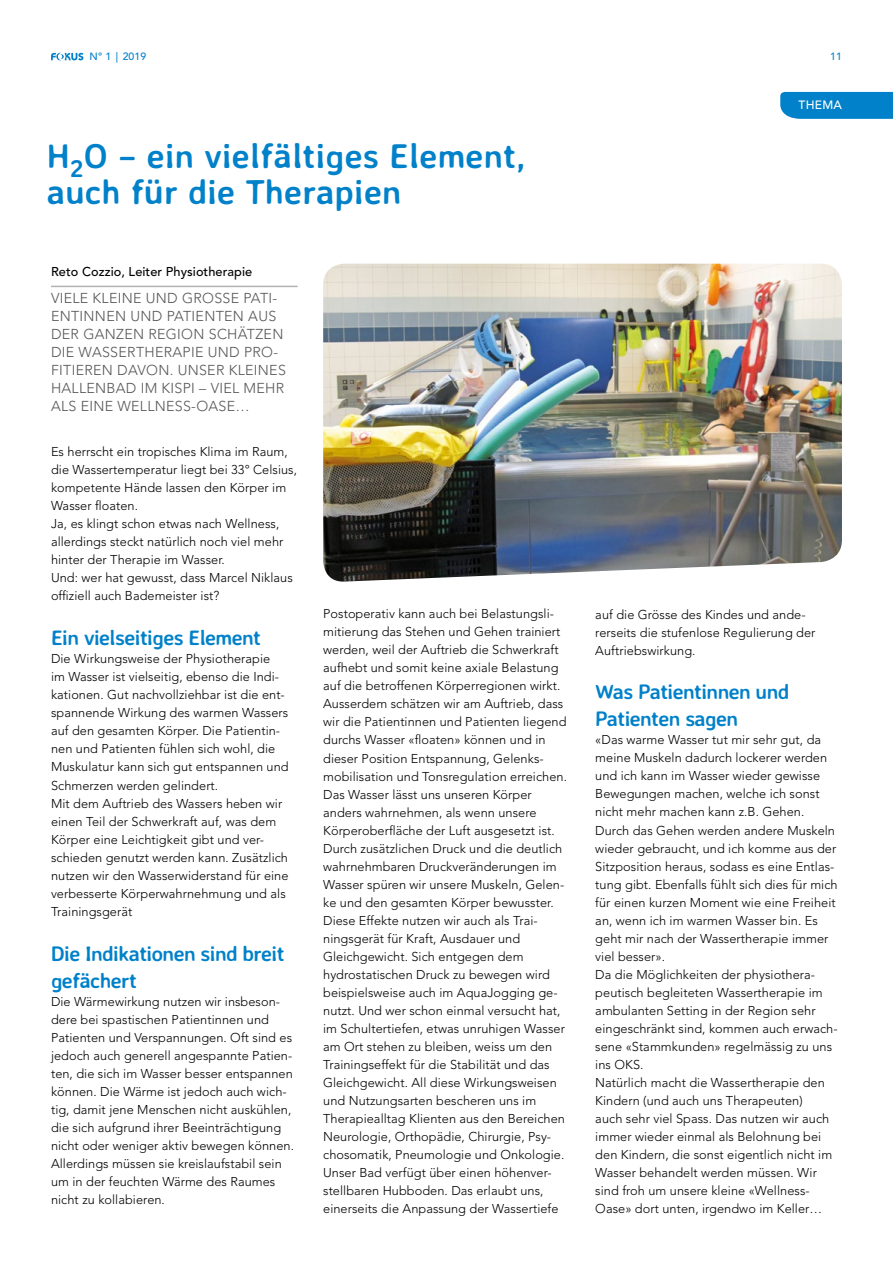
<style>
.page{position:relative;width:893px;height:1263px;background:#fff}
.page>*{position:absolute;margin:0;border:0;box-sizing:border-box;transform-origin:0 0}
.t1{font:700 34.5px/36px "Averia Sans Libre";letter-spacing:.005em;color:#0081c9}
.t2{font:700 21px/27px "Averia Sans Libre";letter-spacing:-.03em;color:#0081c9}
.t3{font:300 14.25px/18px "Avenir LT Std";letter-spacing:.02em;color:#575756}
.t4{font:300 12.75px/18px "Avenir LT Std";letter-spacing:.005em;color:#000}
.t5{font:500 12.75px "Avenir LT Std";letter-spacing:.005em;color:#000}
.t6{font:500 12px "Avenir LT Std";letter-spacing:.02em;color:#fff}
.t7{font:500 10.5px "Avenir LT Std";letter-spacing:.01em;color:#0081c9}
</style>
<div class="page">
<hr style="left:51px;top:286px;width:247px;height:1px;background:#b3b2b2">
<img style="left:323px;top:264px;width:519px;height:318px">
<div style="left:780px;top:92px;width:113px;height:27px;background:#0081c9"></div>
<svg style="left:51px;top:53px;width:32px;height:7px"></svg>
<p class="t7" style="left:90px;top:51px;width:58px">N° 1 | 2019</p>
<h1 class="t1" style="left:47px;top:137px;width:480px">H<sub>2</sub>O – ein vielfältiges Element, auch für die Therapien</h1>
<p class="t7" style="left:830px;top:51px;width:13px">11</p>
<p class="t6" style="left:798px;top:98px;width:45px">THEMA</p>
<p class="t5" style="left:51px;top:265px;width:203px">Reto Cozzio, Leiter Physiotherapie</p>
<p class="t3" style="left:51px;top:290px;width:236px">VIELE KLEINE UND GROSSE PATI-<br>ENTINNEN UND PATIENTEN AUS<br>DER GANZEN REGION SCHÄTZEN<br>DIE WASSERTHERAPIE UND PRO-<br>FITIEREN DAVON. UNSER KLEINES<br>HALLENBAD IM KISPI – VIEL MEHR<br>ALS EINE WELLNESS-OASE…</p>
<p class="t4" style="left:51px;top:443px;width:248px">Es herrscht ein tropisches Klima im Raum, die Wassertemperatur liegt bei 33° Celsius, kompetente Hände lassen den Körper im Wasser floaten.<br>Ja, es klingt schon etwas nach Wellness, allerdings steckt natürlich noch viel mehr hinter der Therapie im Wasser.<br>Und: wer hat gewusst, dass Marcel Niklaus offiziell auch Bademeister ist?</p>
<h2 class="t2" style="left:51px;top:624px;width:212px">Ein vielseitiges Element</h2>
<p class="t4" style="left:51px;top:650px;width:239px">Die Wirkungsweise der Physiotherapie<br>im Wasser ist vielseitig, ebenso die Indi&shy;kationen. Gut nachvollziehbar ist die ent&shy;spannende Wirkung des warmen Wassers auf den gesamten Körper. Die Patientin&shy;nen und Patienten fühlen sich wohl, die Muskulatur kann sich gut entspannen und Schmerzen werden gelindert.<br>Mit dem Auftrieb des Wassers heben wir einen Teil der Schwerkraft auf, was dem Körper eine Leichtigkeit gibt und ver&shy;schieden genutzt werden kann. Zusätzlich nutzen wir den Wasserwiderstand für eine verbesserte Körperwahrnehmung und als Trainingsgerät</p>
<h2 class="t2" style="left:51px;top:939px;width:235px">Die Indikationen sind breit gefächert</h2>
<p class="t4" style="left:51px;top:992px;width:244px">Die Wärmewirkung nutzen wir insbeson&shy;dere bei spastischen Patientinnen und Patienten und Verspannungen. Oft sind es jedoch auch generell angespannte Patien&shy;ten, die sich im Wasser besser entspannen können. Die Wärme ist jedoch auch wich&shy;tig, damit jene Menschen nicht auskühlen, die sich aufgrund ihrer Beeinträchtigung nicht oder weniger aktiv bewegen können.<br>Allerdings müssen sie kreislaufstabil sein um in der feuchten Wärme des Raumes nicht zu kollabieren.</p>
<p class="t4" style="left:323px;top:605px;width:245px">Postoperativ kann auch bei Belastungsli&shy;mitierung das Stehen und Gehen trainiert werden, weil der Auftrieb die Schwerkraft aufhebt und somit keine axiale Belastung auf die betroffenen Körperregionen wirkt.<br>Ausserdem schätzen wir am Auftrieb, dass wir die Patientinnen und Patienten liegend durchs Wasser «floaten» können und in dieser Position Entspannung, Gelenks&shy;mobilisation und Tonsregulation erreichen.<br>Das Wasser lässt uns unseren Körper anders wahrnehmen, als wenn unsere Körperoberfläche der Luft ausgesetzt ist.<br>Durch zusätzlichen Druck und die deutlich wahrnehmbaren Druckveränderungen im Wasser spüren wir unsere Muskeln, Gelen&shy;ke und den gesamten Körper bewusster.<br>Diese Effekte nutzen wir auch als Trai&shy;ningsgerät für Kraft, Ausdauer und Gleichgewicht. Sich entgegen dem hydrostatischen Druck zu bewegen wird beispielsweise auch im AquaJogging ge&shy;nutzt. Und wer schon einmal versucht hat, im Schultertiefen, etwas unruhigen Wasser am Ort stehen zu bleiben, weiss um den Trainingseffekt für die Stabilität und das Gleichgewicht. All diese Wirkungsweisen und Nutzungsarten bescheren uns im Therapiealltag Klienten aus den Bereichen Neurologie, Orthopädie, Chirurgie, Psy&shy;chosomatik, Pneumologie und Onkologie.<br>Unser Bad verfügt über einen höhenver&shy;stellbaren Hubboden. Das erlaubt uns, einerseits die Anpassung der Wassertiefe</p>
<p class="t4" style="left:595px;top:605px;width:222px">auf die Grösse des Kindes und ande&shy;rerseits die stufenlose Regulierung der<br>Auftriebswirkung.</p>
<h2 class="t2" style="left:595px;top:678px;width:196px">Was Patientinnen und<br>Patienten sagen</h2>
<p class="t4" style="left:595px;top:731px;width:244px">«Das warme Wasser tut mir sehr gut, da meine Muskeln dadurch lockerer werden und ich kann im Wasser wieder gewisse Bewegungen machen, welche ich sonst nicht mehr machen kann z.B. Gehen.<br>Durch das Gehen werden andere Muskeln wieder gebraucht, und ich komme aus der Sitzposition heraus, sodass es eine Entlas&shy;tung gibt. Ebenfalls fühlt sich dies für mich für einen kurzen Moment wie eine Freiheit an, wenn ich im warmen Wasser bin. Es geht mir nach der Wassertherapie immer viel besser».<br>Da die Möglichkeiten der physiothera&shy;peutisch begleiteten Wassertherapie im ambulanten Setting in der Region sehr eingeschränkt sind, kommen auch erwach&shy;sene «Stammkunden» regelmässig zu uns ins OKS.<br>Natürlich macht die Wassertherapie den Kindern (und auch uns Therapeuten)<br>auch sehr viel Spass. Das nutzen wir auch immer wieder einmal als Belohnung bei den Kindern, die sonst eigentlich nicht im Wasser behandelt werden müssen. Wir sind froh um unsere kleine «Wellness-Oase» dort unten, irgendwo im Keller…</p>
</div>
